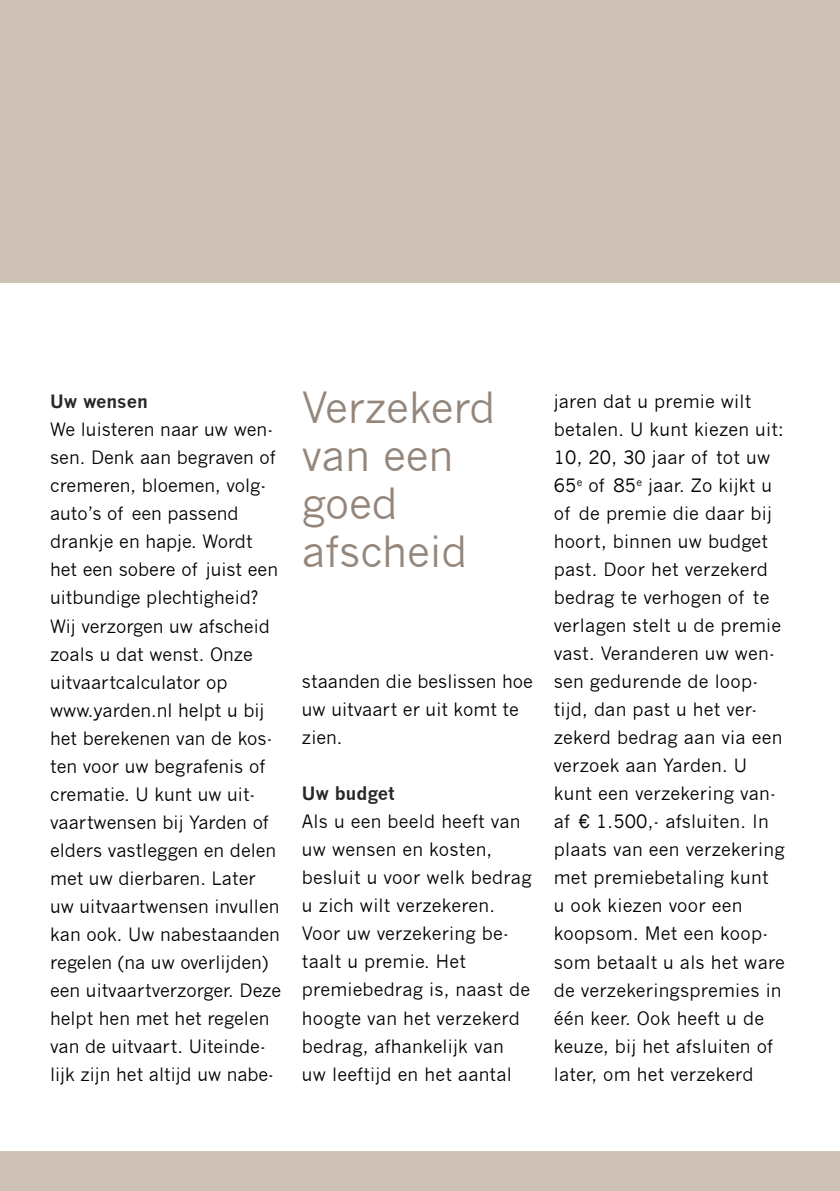
<style>
.page{position:relative;width:840px;height:1191px;background:#fff}
.page>*{position:absolute;margin:0;border:0;box-sizing:border-box;transform-origin:0 0}
.t1{font:42px/48px "News Gothic";color:#94867b}
.t2{font:18px/28px "News Gothic";color:#000}
.t3{font:700 18px "News Gothic";color:#282827}
</style>
<div class="page">
<div style="left:0;top:1151px;width:839px;height:40px;background:#cec2b7"></div>
<div style="left:0;top:0;width:839px;height:283px;background:#cec2b7"></div>
<p class="t3" style="left:50px;top:391px;width:99px">Uw wensen</p>
<p class="t2" style="left:50px;top:416px;width:232px">We luisteren naar uw wen&shy;sen. Denk aan begraven of cremeren, bloemen, volg&shy;auto’s of een passend drankje en hapje. Wordt het een sobere of juist een uitbundige plechtigheid?<br>Wij verzorgen uw afscheid zoals u dat wenst. Onze uitvaartcalculator op www.yarden.nl helpt u bij het berekenen van de kos&shy;ten voor uw begrafenis of crematie. U kunt uw uit&shy;vaartwensen bij Yarden of elders vastleggen en delen met uw dierbaren. Later uw uitvaartwensen invullen kan ook. Uw nabestaanden regelen (na uw overlijden) een uitvaartverzorger. Deze helpt hen met het regelen van de uitvaart. Uiteinde&shy;lijk zijn het altijd uw nabe-</p>
<h1 class="t1" style="left:302px;top:384px;width:195px">Verzekerd van een goed afscheid</h1>
<p class="t2" style="left:302px;top:668px;width:232px">staanden die beslissen hoe uw uitvaart er uit komt te zien.</p>
<p class="t3" style="left:302px;top:782px;width:94px">Uw budget</p>
<p class="t2" style="left:302px;top:808px;width:231px">Als u een beeld heeft van uw wensen en kosten, besluit u voor welk bedrag u zich wilt verzekeren.<br>Voor uw verzekering be&shy;taalt u premie. Het premiebedrag is, naast de hoogte van het verzekerd bedrag, afhankelijk van uw leeftijd en het aantal</p>
<p class="t2" style="left:553px;top:388px;width:233px">jaren dat u premie wilt betalen. U kunt kiezen uit:<br>10, 20, 30 jaar of tot uw<br>65<sup>e</sup> of 85<sup>e</sup> jaar. Zo kijkt u of de premie die daar bij hoort, binnen uw budget past. Door het verzekerd bedrag te verhogen of te verlagen stelt u de premie vast. Veranderen uw wen&shy;sen gedurende de loop&shy;tijd, dan past u het ver&shy;zekerd bedrag aan via een verzoek aan Yarden. U kunt een verzekering van&shy;af € 1.500,- afsluiten. In plaats van een verzekering met premiebetaling kunt<br>u ook kiezen voor een koopsom. Met een koop&shy;som betaalt u als het ware de verzekeringspremies in één keer. Ook heeft u de keuze, bij het afsluiten of later, om het verzekerd</p>
</div>
